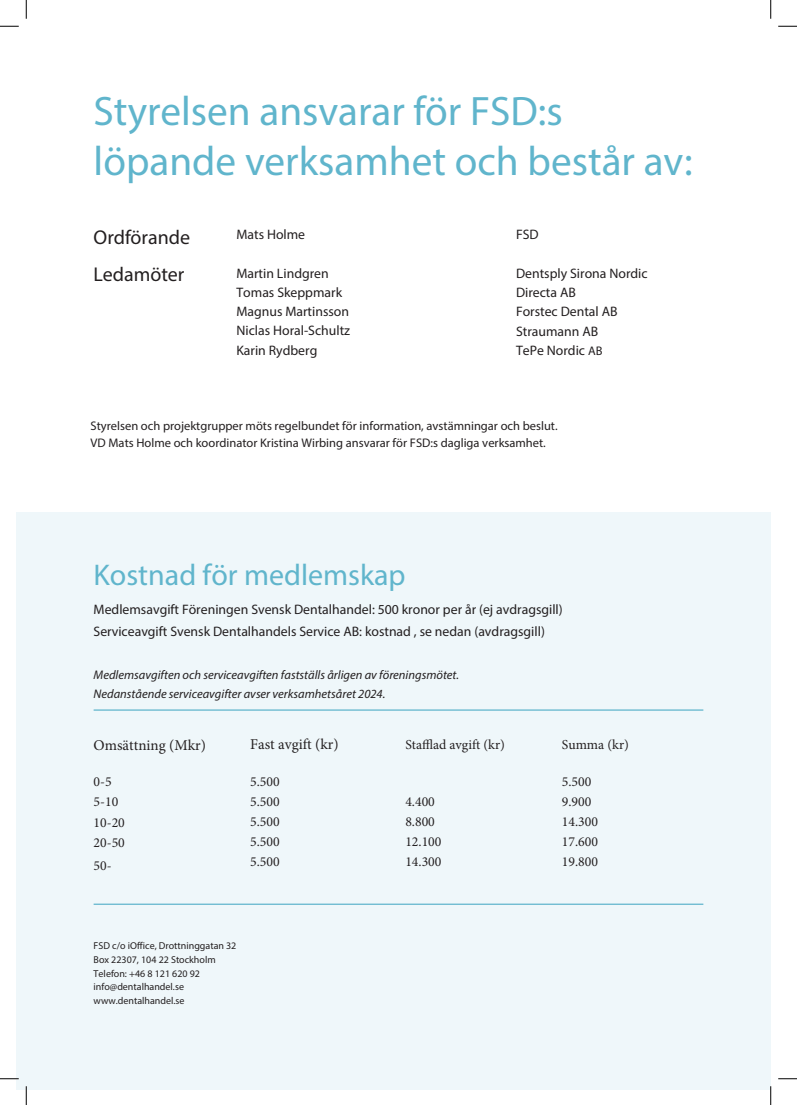
<style>
.page{position:relative;width:797px;height:1105px;background:#fff}
.page>*{position:absolute;margin:0;border:0;box-sizing:border-box;transform-origin:0 0}
.t1{font:41.25px/50px "Myriad Pro";color:#60b5cc}
.t2{font:30px "Myriad Pro";color:#60b5cc}
.t3{font:20px "Myriad Pro";color:#231f20}
.t4{font:15px "Minion Pro";color:#231f20}
.t5{font:13.75px/19.2px "Myriad Pro";color:#231f20}
.t6{font:13.75px/20.1px "Minion Pro";color:#231f20}
.t7{font:12.5px/17.2px "Myriad Pro";color:#231f20}
.t8{font:italic 12.5px/19.5px "Myriad Pro";color:#231f20}
.t9{font:10px/13.8px "Myriad Pro";color:#231f20}
.s1{font-size:12.5px}
</style>
<div class="page">
<div style="left:16px;top:512px;width:754px;height:577px;background:#eff7fa"></div>
<hr style="left:94px;top:709px;width:609px;height:2px;background:#60b5cc">
<hr style="left:94px;top:904px;width:609px;height:1px;background:#60b5cc">
<svg style="left:0;top:25px;width:19px;height:2px"></svg>
<svg style="left:778px;top:25px;width:19px;height:2px"></svg>
<svg style="left:0;top:1078px;width:19px;height:1px"></svg>
<svg style="left:778px;top:1078px;width:19px;height:1px"></svg>
<svg style="left:25px;top:0;width:2px;height:19px"></svg>
<svg style="left:25px;top:1086px;width:2px;height:19px"></svg>
<svg style="left:770px;top:0;width:1px;height:19px"></svg>
<svg style="left:770px;top:1086px;width:1px;height:19px"></svg>
<p class="t1" style="left:94px;top:85px;width:600px">Styrelsen ansvarar för FSD:s löpande verksamhet och består av:</p>
<p class="t3" style="left:94px;top:225px;width:98px">Ordförande</p>
<p class="t3" style="left:94px;top:262px;width:92px">Ledamöter</p>
<p class="t5" style="left:236px;top:225px;width:70px">Mats Holme</p>
<p class="t5" style="left:236px;top:263px;width:115px">Martin Lindgren<br>Tomas Skeppmark<br>Magnus Martinsson<br>Niclas Horal-Schultz<br>Karin Rydberg</p>
<p class="t5" style="left:516px;top:225px;width:24px">FSD</p>
<p class="t5" style="left:516px;top:263px;width:133px">Dentsply Sirona Nordic<br>Directa AB<br>Forstec Dental AB<br>Straumann AB<br>TePe Nordic <span class="s1">AB</span></p>
<p class="t7" style="left:91px;top:416px;width:468px">Styrelsen och projektgrupper möts regelbundet för information, avstämningar och beslut.<br>VD Mats Holme och koordinator Kristina Wirbing ansvarar för FSD:s dagliga verksamhet.</p>
<p class="t2" style="left:94px;top:557px;width:313px">Kostnad för medlemskap</p>
<p class="t5" style="left:94px;top:598px;width:470px;line-height:22px">Medlemsavgift Föreningen Svensk Dentalhandel: 500 kronor per år (ej avdragsgill)<br>Serviceavgift Svensk Dentalhandels Service AB: kostnad , se nedan (avdragsgill)</p>
<p class="t8" style="left:94px;top:664px;width:367px">Medlemsavgiften och serviceavgiften fastställs årligen av föreningsmötet.<br>Nedanstående serviceavgifter avser verksamhetsåret 2024.</p>
<p class="t4" style="left:94px;top:735px;width:114px">Omsättning (Mkr)</p>
<p class="t6" style="left:94px;top:772px;width:33px">0-5<br>5-10<br>10-20<br>20-50</p>
<p class="t6" style="left:94px;top:855px;width:20px">50-</p>
<p class="t4" style="left:250px;top:735px;width:90px">Fast avgift (kr)</p>
<p class="t6" style="left:250px;top:772px;width:31px">5.500</p>
<p class="t6" style="left:250px;top:792px;width:31px">5.500</p>
<p class="t6" style="left:250px;top:811px;width:31px">5.500</p>
<p class="t6" style="left:250px;top:832px;width:31px">5.500</p>
<p class="t6" style="left:250px;top:852px;width:31px">5.500</p>
<p class="t9" style="left:94px;top:939px;width:144px">FSD c/o iOffice, Drottninggatan 32<br>Box 22307, 104 22 Stockholm<br>Telefon: +46 8 121 620 92 info@dentalhandel.se www.dentalhandel.se</p>
<p class="t6" style="left:405px;top:734px;width:101px">Stafflad avgift (kr)</p>
<p class="t6" style="left:405px;top:792px;width:31px">4.400</p>
<p class="t6" style="left:405px;top:812px;width:31px">8.800</p>
<p class="t6" style="left:405px;top:832px;width:38px">12.100</p>
<p class="t6" style="left:405px;top:852px;width:38px">14.300</p>
<p class="t6" style="left:562px;top:734px;width:68px">Summa (kr)</p>
<p class="t6" style="left:562px;top:772px;width:31px">5.500</p>
<p class="t6" style="left:562px;top:792px;width:31px">9.900</p>
<p class="t6" style="left:562px;top:812px;width:38px">14.300</p>
<p class="t6" style="left:562px;top:832px;width:38px">17.600</p>
<p class="t6" style="left:562px;top:852px;width:38px">19.800</p>
</div>
